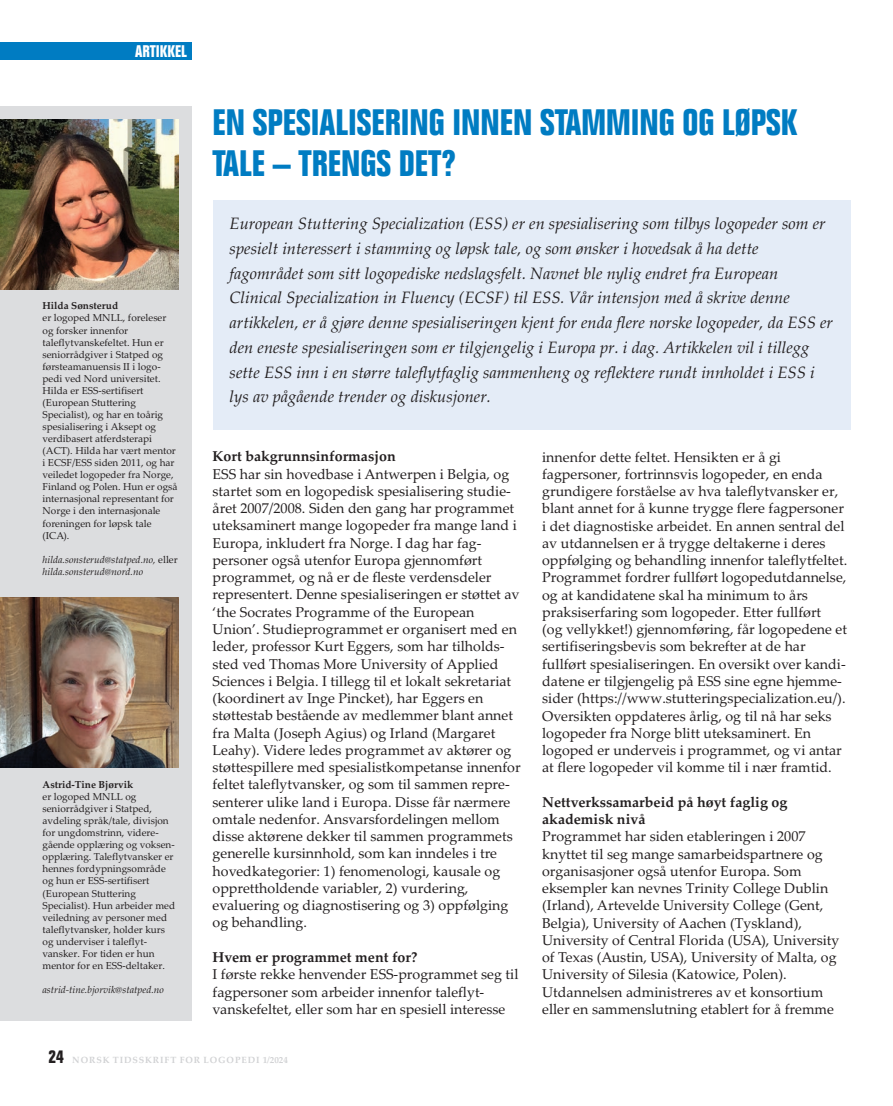
<style>
.page{position:relative;width:893px;height:1106px;background:#fff}
.page>*{position:absolute;margin:0;border:0;box-sizing:border-box;transform-origin:0 0}
.t1{font:700 condensed 36px/40.5px "Folio";color:#007cc2}
.t2{font:italic 16.5px/24.8px "Palatino Linotype";color:#231f20}
.t3{font:700 condensed 16.5px "Folio";color:#fff}
.t4{font:14.25px/17.2px "Palatino Linotype";color:#231f20}
.t5{font:700 14.25px/17.2px "Palatino Linotype";color:#231f20}
.t6{font:10.05px/12px "Palatino Linotype";color:#231f20}
.t7{font:italic 10.05px/12px "Palatino Linotype";color:#231f20}
.t8{font:700 10.05px "Palatino Linotype";color:#231f20}
.t9{font:700 9px "Palatino Linotype";letter-spacing:.1em;color:#d1d2d4}
.s1{font-style:normal}
.s2{font-family:"Folio";font-stretch:condensed;font-size:18px;color:#231f20}
</style>
<div class="page">
<div style="left:0;top:43px;width:191px;height:17px;background:#007cc2"></div>
<div style="left:213px;top:200px;width:637px;height:229px;background:#e4ecf7"></div>
<div style="left:0;top:106px;width:191px;height:914px;background:#dcdddf"></div>
<img style="left:0;top:119px;width:179px;height:170px">
<img style="left:0;top:597px;width:179px;height:170px">
<p class="t3" style="left:135px;top:42px;width:53px">ARTIKKEL</p>
<p class="t8" style="left:43px;top:299px;width:77px">Hilda Sønsterud</p>
<p class="t6" style="left:43px;top:311px;width:137px">er logoped MNLL, foreleser og forsker innenfor taleflytvanskefeltet. Hun er seniorrådgiver i Statped og førsteamanuensis II i logo&shy;pedi ved Nord universitet.<br>Hilda er ESS-sertifisert (European Stuttering<br>Specialist), og har en toårig spesialisering i Aksept og verdibasert atferdsterapi (ACT). Hilda har vært mentor i ECSF/ESS siden 2011, og har veiledet logopeder fra Norge,<br>Finland og Polen. Hun er også internasjonal representant for<br>Norge i den internasjonale foreningen for løpsk tale (ICA).</p>
<p class="t7" style="left:43px;top:553px;width:137px">hilda.sonsterud@statped.no, <span class="s1">eller </span>hilda.sonsterud@nord.no</p>
<p class="t8" style="left:43px;top:777px;width:92px">Astrid-Tine Bjørvik</p>
<p class="t6" style="left:43px;top:790px;width:134px">er logoped MNLL og seniorrådgiver i Statped, avdeling språk/tale, divisjon for ungdomstrinn, videre&shy;gående opplæring og voksen&shy;opplæring. Taleflytvansker er hennes fordypningsområde og hun er ESS-sertifisert (European Stuttering<br>Specialist). Hun arbeider med veiledning av personer med taleflytvansker, holder kurs og underviser i taleflyt&shy;vansker. For tiden er hun mentor for en ESS-deltaker.</p>
<p class="t7" style="left:43px;top:983px;width:123px">astrid-tine.bjorvik@statped.no</p>
<h1 class="t1" style="left:213px;top:103px;width:586px">EN SPESIALISERING INNEN STAMMING OG LØPSK<br>TALE – TRENGS DET?</h1>
<p class="t2" style="left:230px;top:210px;width:605px">European Stuttering Specialization (ESS) er en spesialisering som tilbys logopeder som er spesielt interessert i stamming og løpsk tale, og som ønsker i hovedsak å ha dette fagområdet som sitt logopediske nedslagsfelt. Navnet ble nylig endret fra European Clinical Specialization in Fluency (ECSF) til ESS. Vår intensjon med å skrive denne artikkelen, er å gjøre denne spesialiseringen kjent for enda flere norske logopeder, da ESS er den eneste spesialiseringen som er tilgjengelig i Europa pr. i dag. Artikkelen vil i tillegg sette ESS inn i en større taleflytfaglig sammenheng og reflektere rundt innholdet i ESS i lys av pågående trender og diskusjoner.</p>
<p class="t5" style="left:213px;top:447px;width:185px">Kort bakgrunnsinformasjon</p>
<p class="t4" style="left:213px;top:464px;width:310px">ESS har sin hovedbase i Antwerpen i Belgia, og startet som en logopedisk spesialisering studie&shy;året 2007/2008. Siden den gang har programmet uteksaminert mange logopeder fra mange land i Europa, inkludert fra Norge. I dag har fag&shy;personer også utenfor Europa gjennomført programmet, og nå er de fleste verdensdeler representert. Denne spesialiseringen er støttet av ‘the Socrates Programme of the European Union’. Studieprogrammet er organisert med en leder, professor Kurt Eggers, som har tilholds&shy;sted ved Thomas More University of Applied Sciences i Belgia. I tillegg til et lokalt sekretariat (koordinert av Inge Pincket), har Eggers en støttestab bestående av medlemmer blant annet fra Malta (Joseph Agius) og Irland (Margaret Leahy). Videre ledes programmet av aktører og støttespillere med spesialistkompetanse innenfor feltet taleflytvansker, og som til sammen repre&shy;senterer ulike land i Europa. Disse får nærmere omtale nedenfor. Ansvarsfordelingen mellom disse aktørene dekker til sammen programmets generelle kursinnhold, som kan inndeles i tre hovedkategorier: 1) fenomenologi, kausale og opprettholdende variabler, 2) vurdering, evaluering og diagnostisering og 3) oppfølging og behandling.</p>
<p class="t5" style="left:213px;top:948px;width:206px">Hvem er programmet ment for?</p>
<p class="t4" style="left:213px;top:965px;width:307px">I første rekke henvender ESS-programmet seg til fagpersoner som arbeider innenfor taleflyt&shy;vanskefeltet, eller som har en spesiell interesse</p>
<p class="t4" style="left:542px;top:447px;width:307px">innenfor dette feltet. Hensikten er å gi fagpersoner, fortrinnsvis logopeder, en enda grundigere forståelse av hva taleflytvansker er, blant annet for å kunne trygge flere fagpersoner i det diagnostiske arbeidet. En annen sentral del av utdannelsen er å trygge deltakerne i deres oppfølging og behandling innenfor taleflytfeltet.<br>Programmet fordrer fullført logopedutdannelse, og at kandidatene skal ha minimum to års praksiserfaring som logopeder. Etter fullført<br>(og vellykket!) gjennomføring, får logopedene et sertifiseringsbevis som bekrefter at de har fullført spesialiseringen. En oversikt over kandi&shy;datene er tilgjengelig på ESS sine egne hjemme&shy;sider (https://www.stutteringspecialization.eu/).<br>Oversikten oppdateres årlig, og til nå har seks logopeder fra Norge blitt uteksaminert. En logoped er underveis i programmet, og vi antar at flere logopeder vil komme til i nær framtid.</p>
<p class="t5" style="left:542px;top:792px;width:247px">Nettverkssamarbeid på høyt faglig og akademisk nivå</p>
<p class="t4" style="left:542px;top:827px;width:299px">Programmet har siden etableringen i 2007 knyttet til seg mange samarbeidspartnere og organisasjoner også utenfor Europa. Som eksempler kan nevnes Trinity College Dublin (Irland), Artevelde University College (Gent, Belgia), University of Aachen (Tyskland), University of Central Florida (USA), University of Texas (Austin, USA), University of Malta, og University of Silesia (Katowice, Polen).<br>Utdannelsen administreres av et konsortium eller en sammenslutning etablert for å fremme</p>
<p class="t9" style="left:48px;top:1054px;width:241px"><span class="s2">24</span> NORSK TIDSSKRIFT FOR LOGOPEDI 1/2024</p>
</div>
